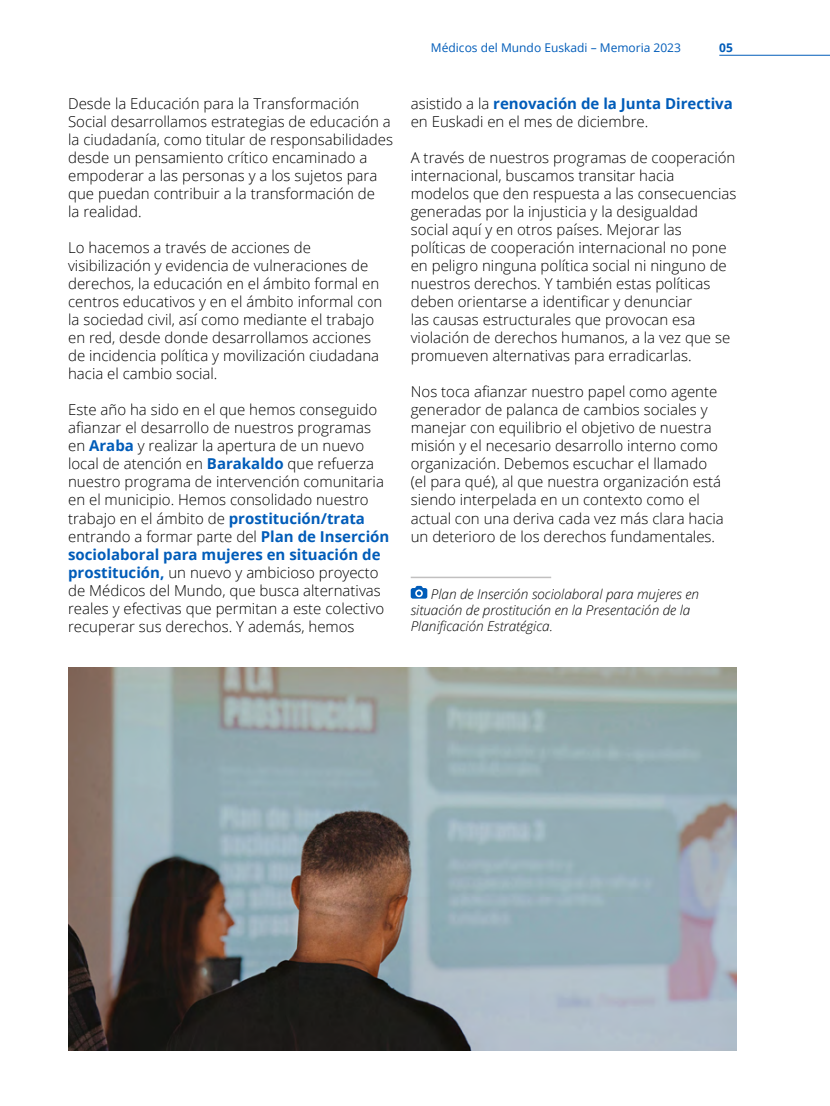
<style>
.page{position:relative;width:830px;height:1106px;background:#fff}
.page>*{position:absolute;margin:0;border:0;box-sizing:border-box;transform-origin:0 0}
.t1{font:300 15px/18px "Open Sans";color:#000}
.t2{font:italic 300 13.5px/16.2px "Open Sans";color:#000}
.t3{font:12px "Open Sans";color:#005cb9}
.t4{font:700 12px "Open Sans";color:#005cb9}
.s1{font-weight:700;color:#005cb9}
</style>
<div class="page">
<hr style="left:719px;top:55px;width:110px;height:1px;background:#005cb9">
<hr style="left:410px;top:576px;width:141px;height:2px;background:#c1c0c0">
<svg style="left:410px;top:586px;width:17px;height:12px"></svg>
<img style="left:68px;top:668px;width:668px;height:382px">
<p class="t1" style="left:68px;top:94px;width:326px">Desde la Educación para la Transformación Social desarrollamos estrategias de educación a la ciudadanía, como titular de responsabilidades desde un pensamiento crítico encaminado a empoderar a las personas y a los sujetos para que puedan contribuir a la transformación de<br>la realidad.</p>
<p class="t1" style="left:68px;top:238px;width:315px">Lo hacemos a través de acciones de visibilización y evidencia de vulneraciones de derechos, la educación en el ámbito formal en centros educativos y en el ámbito informal con la sociedad civil, así como mediante el trabajo en red, desde donde desarrollamos acciones de incidencia política y movilización ciudadana hacia el cambio social.</p>
<p class="t1" style="left:68px;top:400px;width:323px">Este año ha sido en el que hemos conseguido afianzar el desarrollo de nuestros programas en <span class="s1">Araba</span> y realizar la apertura de un nuevo local de atención en <span class="s1">Barakaldo</span> que refuerza nuestro programa de intervención comunitaria en el municipio. Hemos consolidado nuestro trabajo en el ámbito de <span class="s1">prostitución/trata </span>entrando a formar parte del <span class="s1">Plan de Inserción sociolaboral para mujeres en situación de prostitución,</span> un nuevo y ambicioso proyecto de Médicos del Mundo, que busca alternativas reales y efectivas que permitan a este colectivo recuperar sus derechos. Y además, hemos</p>
<p class="t3" style="left:431px;top:39px;width:251px">Médicos del Mundo Euskadi – Memoria 2023</p>
<p class="t4" style="left:719px;top:39px;width:15px">05</p>
<p class="t1" style="left:410px;top:94px;width:323px">asistido a la <span class="s1">renovación de la Junta Directiva </span>en Euskadi en el mes de diciembre.</p>
<p class="t1" style="left:410px;top:148px;width:327px">A través de nuestros programas de cooperación internacional, buscamos transitar hacia modelos que den respuesta a las consecuencias generadas por la injusticia y la desigualdad social aquí y en otros países. Mejorar las políticas de cooperación internacional no pone en peligro ninguna política social ni ninguno de nuestros derechos. Y también estas políticas deben orientarse a identificar y denunciar<br>las causas estructurales que provocan esa violación de derechos humanos, a la vez que se promueven alternativas para erradicarlas.</p>
<p class="t1" style="left:410px;top:382px;width:314px">Nos toca afianzar nuestro papel como agente generador de palanca de cambios sociales y manejar con equilibrio el objetivo de nuestra misión y el necesario desarrollo interno como organización. Debemos escuchar el llamado (el para qué), al que nuestra organización está siendo interpelada en un contexto como el actual con una deriva cada vez más clara hacia un deterioro de los derechos fundamentales.</p>
<p class="t2" style="left:410px;top:585px;width:290px;text-indent:20px">Plan de Inserción sociolaboral para mujeres en situación de prostitución en la Presentación de la<br>Planificación Estratégica.</p>
</div>
